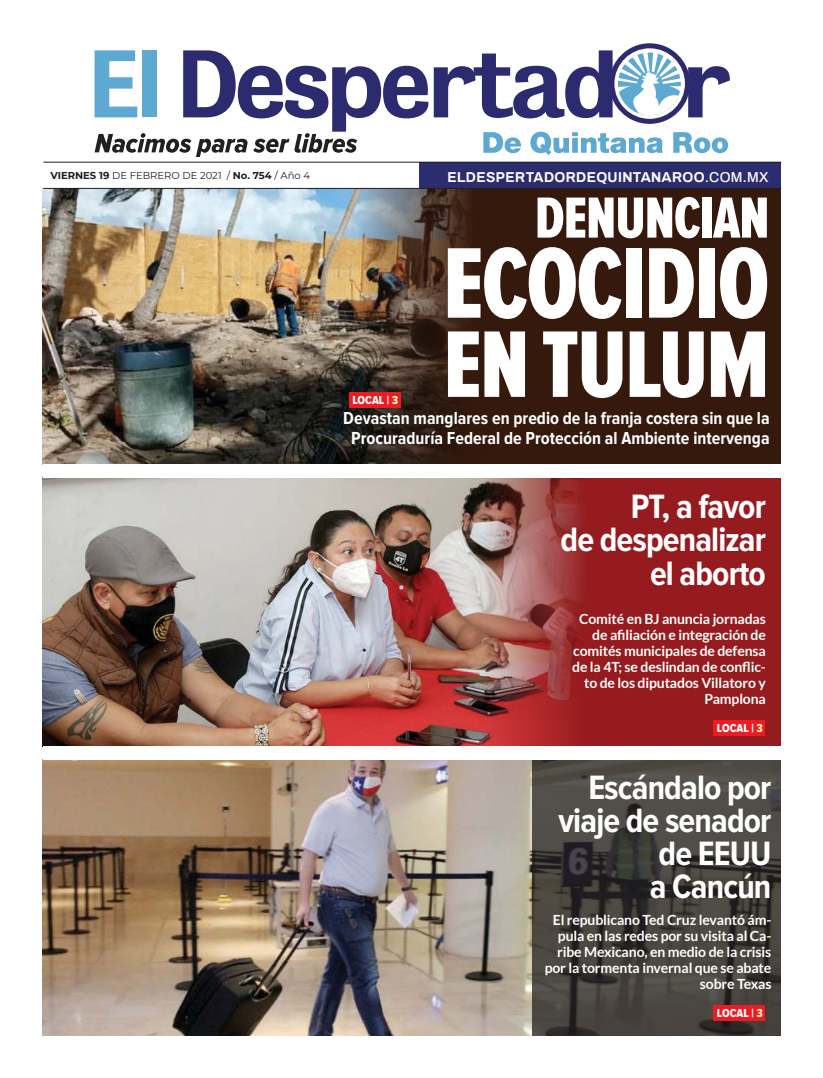
<style>
.page{position:relative;width:823px;height:1078px;background:#fff}
.page>*{position:absolute;margin:0;border:0;box-sizing:border-box;transform-origin:0 0}
.t1{font:104px "Proxima Nova Ex Cn Extrabld";letter-spacing:-.02em;color:#fff}
.t2{font:98px "Proxima Nova Ex Cn Extrabld";letter-spacing:-.02em;color:#fff}
.t3{font:60px "Proxima Nova Ex Cn Extrabld";letter-spacing:-.02em;color:#fff}
.t4{font:700 35px/33px "Proxima Nova Cond";letter-spacing:-.025em;color:#fff;text-align:right}
.t5{font:700 18px "Proxima Nova Cond";color:#fff}
.t6{font:700 14px/16px "Lato";letter-spacing:-.01em;color:#fff;text-align:right}
.t7{font:700 14px "Archivo";letter-spacing:.025em;color:#fff}
.t8{font:12px "Proxima Nova Cond Extrabld";color:#fff}
.t9{font:10px "Montserrat";color:#221f1f}
.s1{font-weight:700}
.s2{font-weight:500}
.s3{color:#fff8ad}
</style>
<div class="page">
<img style="left:43px;top:760px;width:488px;height:275px">
<svg style="left:531px;top:760px;width:249px;height:275px;background:#45413d"></svg>
<div style="left:216px;top:477px;width:564px;height:269px;background:#961b1e"></div>
<img style="left:43px;top:477px;width:581px;height:269px">
<div style="left:230px;top:189px;width:550px;height:275px;background:#35190d"></div>
<img style="left:43px;top:189px;width:425px;height:275px">
<div style="left:349px;top:391px;width:51px;height:16px;background:#ed1c24"></div>
<div style="left:713px;top:720px;width:51px;height:16px;background:#ed1c24"></div>
<div style="left:713px;top:1004px;width:51px;height:16px;background:#ed1c24"></div>
<div style="left:419px;top:162px;width:361px;height:26px;background:#2c2d6f"></div>
<hr style="left:43px;top:162px;width:737px;height:1px;background:#221f1f">
<hr style="left:43px;top:188px;width:737px;height:1px;background:#221f1f">
<svg style="left:609px;top:43px;width:80px;height:81px"></svg>
<svg style="left:94px;top:50px;width:635px;height:106px"></svg>
<p class="t9" style="left:50px;top:170px;width:261px"><span class="s1">VIERNES 19</span> DE FEBRERO DE 2021 / <span class="s1">NO. 754</span> / AÑO 4</p>
<p class="t7" style="left:447px;top:172px;width:322px">ELDESPERTADORDEQUINTANAROO<span class="s2">.COM.MX</span></p>
<h3 class="t3" style="left:534px;top:192px;width:236px">DENUNCIAN</h3>
<h1 class="t1" style="left:442px;top:239px;width:328px">ECOCIDIO</h1>
<h2 class="t2" style="left:443px;top:323px;width:327px">EN TULUM</h2>
<p class="t5" style="left:351px;top:428px;width:419px">Procuraduría Federal de Protección al Ambiente intervenga</p>
<p class="t8" style="left:352px;top:393px;width:47px">LOCAL | <span class="s3">3</span></p>
<p class="t5" style="left:343px;top:408px;width:427px">Devastan manglares en predio de la franja costera sin que la</p>
<h3 class="t4" style="left:560px;top:490px;width:207px">PT, a favor<br>de despenalizar el aborto</h3>
<p class="t6" style="left:572px;top:611px;width:195px">Comité en BJ anuncia jornadas de afiliación e integración de comités municipales de defensa de la 4T; se deslindan de conflic&shy;to de los diputados Villatoro y<br>Pamplona</p>
<p class="t8" style="left:716px;top:721px;width:47px">LOCAL | <span class="s3">3</span></p>
<h3 class="t4" style="left:558px;top:770px;width:214px">Escándalo por viaje de senador de EEUU<br>a Cancún</h3>
<p class="t6" style="left:544px;top:911px;width:228px">El republicano Ted Cruz levantó ám&shy;pula en las redes por su visita al Ca&shy;ribe Mexicano, en medio de la crisis por la tormenta invernal que se abate sobre Texas</p>
<p class="t8" style="left:716px;top:1006px;width:47px">LOCAL | <span class="s3">3</span></p>
</div>
